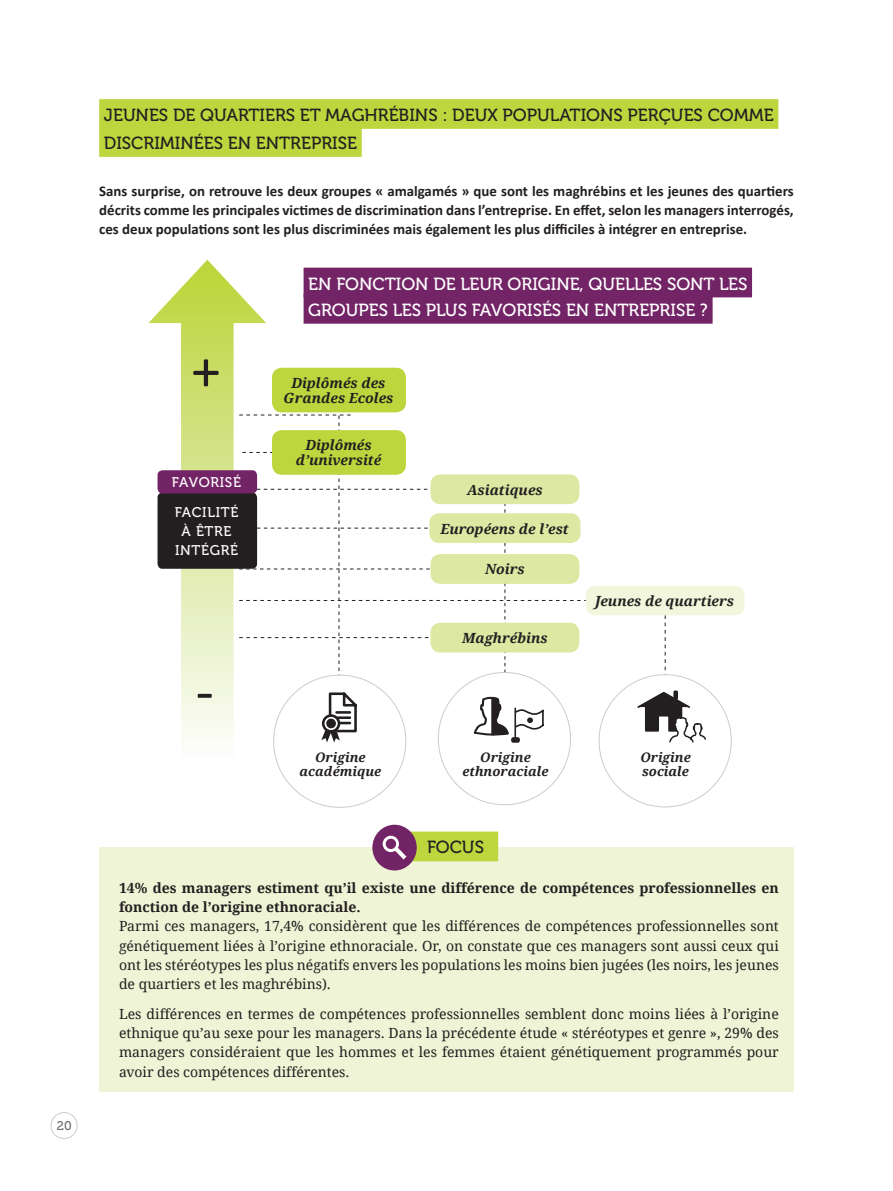
<style>
.page{position:relative;width:893px;height:1191px;background:#fff}
.page>*{position:absolute;margin:0;border:0;box-sizing:border-box;transform-origin:0 0}
.t1{font:58.98px "Calibri";color:#231f20}
.t2{font:17.5px/28px "Museo 500";color:#231f20}
.t3{font:17.5px/26.2px "Museo 500";color:#fff}
.t4{font:700 14.88px/19.2px "Calibri";color:#231f20;text-align:justify}
.t5{font:14px/19.2px "Droid Serif";color:#231f20;text-align:justify}
.t6{font:700 14px/19.2px "Droid Serif";color:#231f20}
.t7{font:italic 700 14px/15px "Droid Serif";color:#231f20;text-align:center}
.t8{font:14px "Museo 500";letter-spacing:.05em;color:#fff}
.t9{font:italic 700 13.12px/14px "Droid Serif";color:#231f20;text-align:center}
.t10{font:12.6px "Museo 500";color:#6c6d70}
</style>
<div class="page">
<div style="left:51px;top:1112px;width:27px;height:27px;border:1px solid #c6ced4;border-radius:50%"></div>
<div style="left:304px;top:268px;width:448px;height:29px;background:#732466"></div>
<div style="left:304px;top:294px;width:409px;height:30px;background:#732466"></div>
<svg style="left:149px;top:260px;width:117px;height:480px"></svg>
<div style="left:586px;top:585px;width:158px;height:30px;background:#f1f6dc;border-radius:10px"></div>
<div style="left:272px;top:368px;width:134px;height:44px;background:#bdd63e;border-radius:10px"></div>
<svg style="left:239px;top:394px;width:468px;height:375px"></svg>
<div style="left:158px;top:492px;width:99px;height:77px;background:#231f20;border-radius:5px"></div>
<div style="left:158px;top:470px;width:99px;height:23px;background:#732466;border-radius:5px"></div>
<div style="left:99px;top:847px;width:695px;height:244px;background:#eef4d5"></div>
<div style="left:394px;top:831px;width:104px;height:30px;background:#bdd63e"></div>
<div style="left:99px;top:99px;width:679px;height:30px;background:#bdd63e"></div>
<div style="left:99px;top:127px;width:263px;height:30px;background:#bdd63e"></div>
<div style="left:372px;top:824px;width:45px;height:46px;background:#732466;border-radius:50%"></div>
<svg style="left:383px;top:835px;width:23px;height:24px"></svg>
<p class="t10" style="left:57px;top:1118px;width:16px">20</p>
<p class="t2" style="left:104px;top:101px;width:644px">JEUNES DE QUARTIERS ET MAGHRÉBINS : DEUX POPULATIONS PERÇUES COMME<br>DISCRIMINÉES EN ENTREPR</p>
<p class="t2" style="left:332px;top:129px;width:25px">ISE</p>
<p class="t4" style="left:99px;top:181px;width:696px">Sans surprise, on retrouve les deux groupes « amalgamés » que sont les maghrébins et les jeunes des quartiers décrits comme les principales victimes de discrimination dans l’entreprise. En effet, selon les managers interrogés, ces deux populations sont les plus discriminées mais également les plus difficiles à intégrer en entreprise.</p>
<h1 class="t1" style="left:191px;top:332px;width:31px">+</h1>
<p class="t8" style="left:172px;top:474px;width:71px">FAVORISÉ</p>
<p class="t8" style="left:175px;top:504px;width:10px">FAC</p>
<p class="t8" style="left:202px;top:504px;width:38px">ILITÉ</p>
<p class="t8" style="left:182px;top:523px;width:42px">À ÊTRE</p>
<p class="t8" style="left:175px;top:542px;width:65px">INTÉGRÉ</p>
<h1 class="t1" style="left:196px;top:653px;width:20px">-</h1>
<p class="t3" style="left:308px;top:271px;width:441px">EN FONCTION DE LEUR ORIGINE, QUELLES SONT LES<br>GROUPES LES PLUS FAVORISÉS EN ENTREPR</p>
<p class="t3" style="left:670px;top:297px;width:39px">ISE ?</p>
<p class="t7" style="left:284px;top:375px;width:111px">Diplômés des<br>Grandes Ecoles</p>
<p class="t7" style="left:296px;top:438px;width:87px">Diplômés d’université</p>
<p class="t9" style="left:300px;top:750px;width:83px">Origine académique</p>
<p class="t7" style="left:467px;top:482px;width:77px">Asiatiques</p>
<p class="t7" style="left:440px;top:521px;width:130px">Européens de l’est</p>
<p class="t7" style="left:485px;top:562px;width:41px">Noirs</p>
<p class="t7" style="left:462px;top:630px;width:87px">Maghrébins</p>
<p class="t7" style="left:595px;top:593px;width:140px">Jeunes de quartiers</p>
<p class="t9" style="left:462px;top:750px;width:87px">Origine ethnoraciale</p>
<p class="t9" style="left:640px;top:750px;width:52px;text-align:left">Origine sociale</p>
<p class="t2" style="left:427px;top:833px;width:59px">FOCUS</p>
<p class="t6" style="left:119px;top:878px;width:661px">14% des managers estiment qu’il existe une différence de compétences professionnelles en fonction de l’origine ethnoraciale.</p>
<p class="t5" style="left:119px;top:916px;width:661px">Parmi ces managers, 17,4% considèrent que les différences de compétences professionnelles sont génétiquement liées à l’origine ethnoraciale. Or, on constate que ces managers sont aussi ceux qui ont les stéréotypes les plus négatifs envers les populations les moins bien jugées (les noirs, les jeunes de quartiers et les maghrébins).</p>
<p class="t5" style="left:119px;top:1004px;width:661px">Les différences en termes de compétences professionnelles semblent donc moins liées à l’origine ethnique qu’au sexe pour les managers. Dans la précédente étude « stéréotypes et genre », 29% des managers considéraient que les hommes et les femmes étaient génétiquement programmés pour avoir des compétences différentes.</p>
</div>
